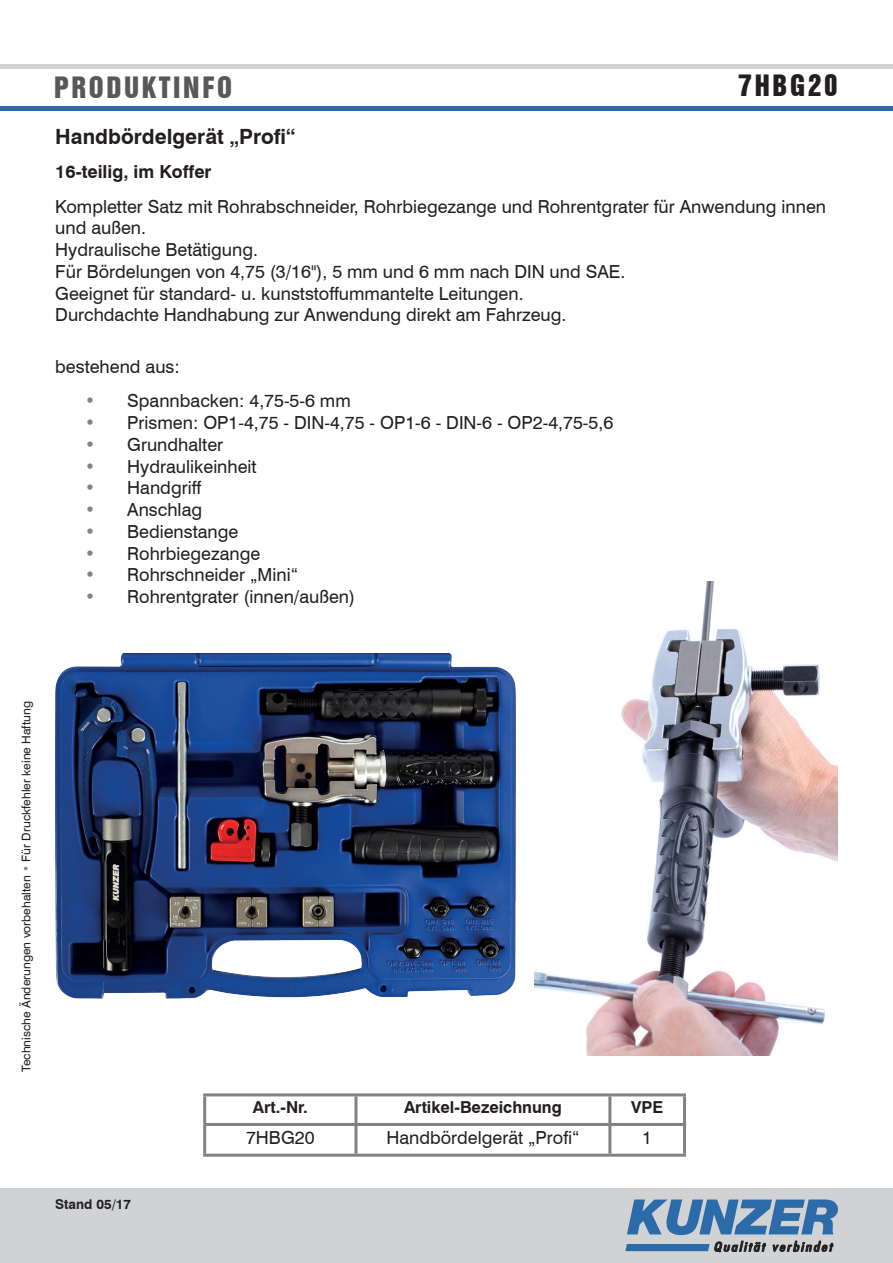
<style>
.page{position:relative;width:893px;height:1263px;background:#fff}
.page>*{position:absolute;margin:0;border:0;box-sizing:border-box;transform-origin:0 0}
.t1{font:27px "Swiss 921 BT Regular A";letter-spacing:.1em;color:#57585a}
.t2{font:27px "Swiss 921 BT Regular A";letter-spacing:.1em;color:#231f20}
.t3{font:700 21px "Swiss 721 BT";color:#231f20}
.t4{font:18px/21.8px "Swiss 721 BT";color:#231f20}
.t5{font:700 18px "Swiss 721 BT";color:#231f20}
.t6{font:700 16.5px "Swiss 721 BT";color:#231f20}
.t7{font:700 13.5px "Swiss 721 BT";color:#231f20}
.t8{font:12px "Swiss 721 BT";color:#231f20}
.s1{color:#808285}
.s2{font-stretch:condensed;color:#808285}
</style>
<div class="page">
<div style="left:0;top:1188px;width:893px;height:75px;background:#d1d2d4"></div>
<svg style="left:627px;top:1199px;width:211px;height:36px"></svg>
<svg style="left:625px;top:1241px;width:208px;height:11px"></svg>
<hr style="left:0;top:65px;width:893px;height:4px;background:#d1d2d4">
<div style="left:0;top:106px;width:893px;height:5px;background:#2b6baa"></div>
<img style="left:534px;top:582px;width:304px;height:474px">
<hr style="left:203px;top:1093px;width:153px;height:3px;background:#808285">
<hr style="left:203px;top:1096px;width:3px;height:27px;background:#808285">
<hr style="left:356px;top:1093px;width:254px;height:3px;background:#808285">
<hr style="left:354px;top:1096px;width:3px;height:27px;background:#808285">
<hr style="left:610px;top:1093px;width:76px;height:3px;background:#808285">
<hr style="left:608px;top:1096px;width:3px;height:27px;background:#808285">
<hr style="left:683px;top:1096px;width:3px;height:27px;background:#808285">
<hr style="left:203px;top:1123px;width:153px;height:3px;background:#808285">
<hr style="left:203px;top:1126px;width:3px;height:28px;background:#808285">
<hr style="left:356px;top:1123px;width:254px;height:3px;background:#808285">
<hr style="left:354px;top:1126px;width:3px;height:28px;background:#808285">
<hr style="left:610px;top:1123px;width:76px;height:3px;background:#808285">
<hr style="left:608px;top:1126px;width:3px;height:28px;background:#808285">
<hr style="left:683px;top:1126px;width:3px;height:28px;background:#808285">
<hr style="left:203px;top:1154px;width:153px;height:3px;background:#808285">
<hr style="left:356px;top:1154px;width:254px;height:3px;background:#808285">
<hr style="left:610px;top:1154px;width:76px;height:3px;background:#808285">
<img style="left:55px;top:654px;width:460px;height:344px">
<h1 class="t1" style="left:54px;top:69px;width:180px">PRODUKTINFO</h1>
<h1 class="t2" style="left:738px;top:67px;width:101px">7HBG20</h1>
<p class="t3" style="left:55px;top:121px;width:242px">Handbördelgerät „Profi“</p>
<p class="t5" style="left:55px;top:159px;width:158px">16-teilig, im Koffer</p>
<p class="t4" style="left:55px;top:195px;width:772px">Kompletter Satz mit Rohrabschneider, Rohrbiegezange und Rohrentgrater für Anwendung innen und außen.<br>Hydraulische Betätigung.<br>Für Bördelungen von 4,75 (3/16"), 5 mm und 6 mm nach DIN und SAE.<br>Geeignet für standard- u. kunststoffummantelte Leitungen.<br>Durchdachte Handhabung zur Anwendung direkt am Fahrzeug.</p>
<p class="t4" style="left:55px;top:355px;width:126px">bestehend aus:</p>
<p class="t4" style="left:85px;top:389px;width:268px"><span class="s1">•</span> Spannbacken: 4,75-5-6 mm</p>
<p class="t4" style="left:85px;top:411px;width:530px"><span class="s1">•</span> Prismen: OP1-4,75 - DIN-4,75 - OP1-6 - DIN-6 - OP2-4,75-5,6</p>
<p class="t4" style="left:85px;top:433px;width:140px"><span class="s1">•</span> Grundhalter</p>
<p class="t4" style="left:85px;top:455px;width:173px"><span class="s1">•</span> Hydraulikeinheit</p>
<p class="t4" style="left:85px;top:476px;width:118px"><span class="s1">•</span> Handgriff</p>
<p class="t4" style="left:85px;top:498px;width:119px"><span class="s1">•</span> Anschlag</p>
<p class="t4" style="left:85px;top:520px;width:155px"><span class="s1">•</span> Bedienstange</p>
<p class="t4" style="left:85px;top:542px;width:177px"><span class="s1">•</span> Rohrbiegezange</p>
<p class="t4" style="left:85px;top:563px;width:215px"><span class="s1">•</span> Rohrschneider „Mini“</p>
<p class="t4" style="left:85px;top:585px;width:272px"><span class="s1">•</span> Rohrentgrater (innen/außen)</p>
<p class="t8" style="left:18px;top:1071px;width:372px;rotate:-90deg">Technische Änderungen vorbehalten <span class="s2">•</span> Für Druckfehler keine Haftung</p>
<p class="t7" style="left:55px;top:1195px;width:77px">Stand 05/17</p>
<p class="t6" style="left:253px;top:1096px;width:56px">Art.-Nr.</p>
<p class="t6" style="left:404px;top:1096px;width:159px">Artikel-Bezeichnung</p>
<p class="t6" style="left:631px;top:1096px;width:34px">VPE</p>
<p class="t4" style="left:246px;top:1126px;width:70px">7HBG20</p>
<p class="t4" style="left:386px;top:1126px;width:195px">Handbördelgerät „Profi“</p>
<p class="t4" style="left:642px;top:1126px;width:11px">1</p>
</div>
